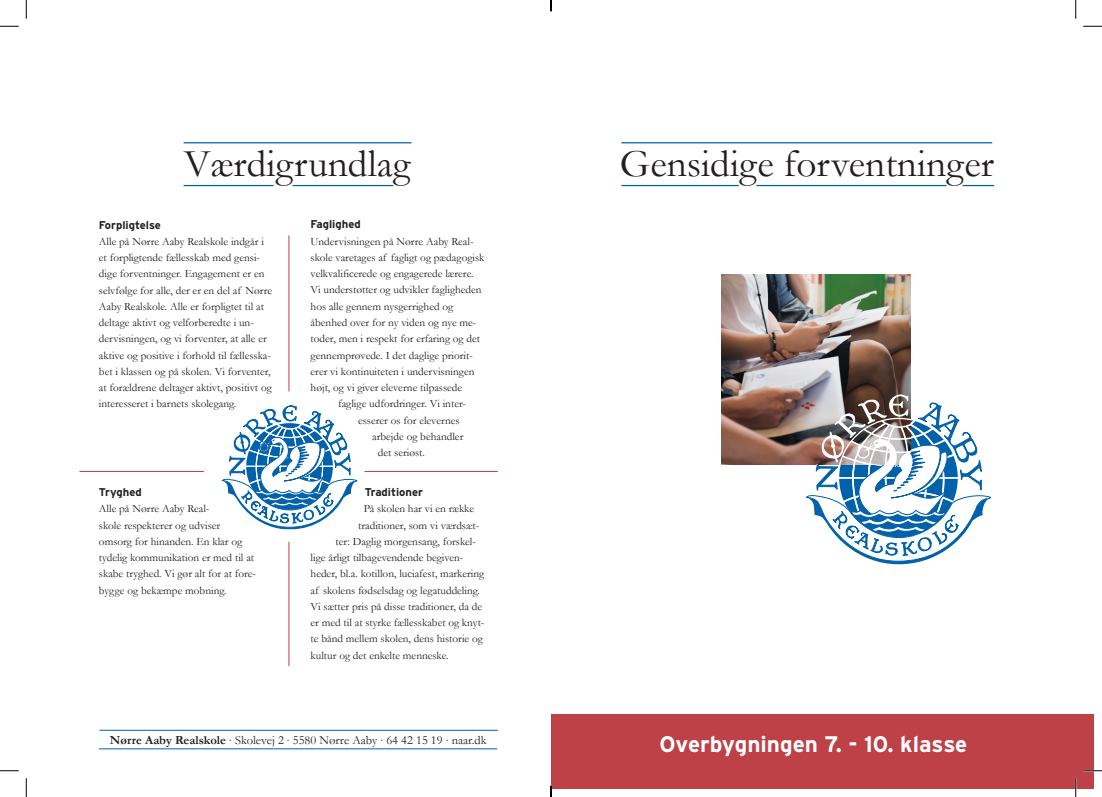
<style>
.page{position:relative;width:1102px;height:797px;background:#fff}
.page>*{position:absolute;margin:0;border:0;box-sizing:border-box;transform-origin:0 0}
.t1{font:39.38px "Garamond";color:#231f20}
.t2{font:700 22.5px "Interstate";color:#fff}
.t3{font:12.5px "Garamond";color:#231f20}
.t4{font:11.25px/16.2px "Garamond";color:#231f20}
.t5{font:700 11.25px "Interstate";color:#231f20}
.s1{font-weight:700}
</style>
<div class="page">
<img style="left:721px;top:274px;width:189px;height:190px">
<svg style="left:805px;top:394px;width:186px;height:170px"></svg>
<div style="left:551px;top:714px;width:542px;height:74px;background:#be4148"></div>
<hr style="left:621px;top:185px;width:117px;height:1px;background:#0161aa">
<hr style="left:621px;top:142px;width:371px;height:1px;background:#0161aa">
<hr style="left:962px;top:185px;width:32px;height:1px;background:#0161aa">
<hr style="left:756px;top:185px;width:190px;height:1px;background:#0161aa">
<hr style="left:183px;top:185px;width:91px;height:1px;background:#0161aa">
<hr style="left:183px;top:142px;width:228px;height:1px;background:#0161aa">
<hr style="left:292px;top:185px;width:101px;height:1px;background:#0161aa">
<hr style="left:288px;top:541px;width:1px;height:125px;background:#be4148">
<hr style="left:79px;top:471px;width:125px;height:1px;background:#be4148">
<hr style="left:288px;top:235px;width:1px;height:156px;background:#be4148">
<hr style="left:364px;top:471px;width:134px;height:1px;background:#be4148">
<svg style="left:221px;top:405px;width:136px;height:124px"></svg>
<hr style="left:99px;top:730px;width:399px;height:1px;background:#0161aa">
<hr style="left:99px;top:748px;width:398px;height:1px;background:#0161aa">
<svg style="left:0;top:25px;width:19px;height:2px"></svg>
<svg style="left:1083px;top:25px;width:18px;height:2px"></svg>
<svg style="left:0;top:770px;width:19px;height:1px"></svg>
<svg style="left:1083px;top:770px;width:18px;height:1px"></svg>
<svg style="left:25px;top:0;width:2px;height:19px"></svg>
<svg style="left:25px;top:778px;width:2px;height:19px"></svg>
<svg style="left:1075px;top:0;width:1px;height:19px"></svg>
<svg style="left:1074px;top:778px;width:2px;height:19px"></svg>
<svg style="left:550px;top:785px;width:1px;height:12px"></svg>
<h1 class="t1" style="left:184px;top:140px;width:228px">Værdigrundlag</h1>
<h1 class="t1" style="left:620px;top:140px;width:375px">Gensidige forventninger</h1>
<p class="t5" style="left:99px;top:218px;width:64px">Forpligtelse</p>
<p class="t4" style="left:99px;top:233px;width:175px">Alle på Nørre Aaby Realskole indgår i et forpligtende fællesskab med gensi&shy;dige forventninger. Engagement er en selvfølge for alle, der er en del af Nørre Aaby Realskole. Alle er forpligtet til at deltage aktivt og velforberedte i un&shy;dervisningen, og vi forventer, at alle er aktive og positive i forhold til fællesska&shy;bet i klassen og på skolen. Vi forventer, at forældrene deltager aktivt, positivt og interesseret i barnets skolegang.</p>
<p class="t5" style="left:99px;top:486px;width:44px">Tryghed</p>
<p class="t4" style="left:99px;top:500px;width:159px">Alle på Nørre Aaby Real-<br>skole respekterer og udviser omsorg for hinanden. En klar og tydelig kommunikation er med til at skabe tryghed. Vi gør alt for at fore&shy;bygge og bekæmpe mobning.</p>
<p class="t5" style="left:310px;top:218px;width:52px">Faglighed</p>
<p class="t4" style="left:310px;top:233px;width:164px">Undervisningen på Nørre Aaby Real-</p>
<p class="t4" style="left:310px;top:249px;width:175px">skole varetages af fagligt og pædagogisk</p>
<p class="t4" style="left:310px;top:265px;width:164px">velkvalificerede og engagerede lærere.</p>
<p class="t4" style="left:310px;top:282px;width:172px">Vi understøtter og udvikler fagligheden</p>
<p class="t4" style="left:310px;top:298px;width:144px">hos alle gennem nysgerrighed og</p>
<p class="t4" style="left:310px;top:314px;width:167px">åbenhed over for ny viden og nye me-</p>
<p class="t4" style="left:310px;top:330px;width:171px">toder, men i respekt for erfaring og det</p>
<p class="t4" style="left:310px;top:347px;width:164px">gennemprøvede. I det daglige priorit-</p>
<p class="t4" style="left:310px;top:363px;width:165px">erer vi kontinuiteten i undervisningen</p>
<p class="t4" style="left:310px;top:379px;width:153px">højt, og vi giver eleverne tilpassede</p>
<p class="t4" style="left:338px;top:395px;width:129px">faglige udfordringer. Vi inter-</p>
<p class="t4" style="left:358px;top:412px;width:103px">esserer os for elevernes</p>
<p class="t4" style="left:372px;top:428px;width:93px">arbejde og behandler</p>
<p class="t4" style="left:378px;top:444px;width:49px">det seriøst.</p>
<p class="t5" style="left:364px;top:486px;width:60px">Traditioner</p>
<p class="t4" style="left:364px;top:500px;width:112px">På skolen har vi en række</p>
<p class="t4" style="left:358px;top:517px;width:123px">traditioner, som vi værdsæt-</p>
<p class="t4" style="left:335px;top:533px;width:142px">ter: Daglig morgensang, forskel-</p>
<p class="t4" style="left:310px;top:549px;width:154px">lige årligt tilbagevendende begiven-</p>
<p class="t4" style="left:310px;top:565px;width:175px">heder, bl.a. kotillon, luciafest, markering</p>
<p class="t4" style="left:310px;top:581px;width:171px">af skolens fødselsdag og legatuddeling.</p>
<p class="t4" style="left:310px;top:598px;width:173px">Vi sætter pris på disse traditioner, da de</p>
<p class="t4" style="left:310px;top:614px;width:175px">er med til at styrke fællesskabet og knyt-</p>
<p class="t4" style="left:310px;top:630px;width:174px">te bånd mellem skolen, dens historie og</p>
<p class="t4" style="left:310px;top:646px;width:139px">kultur og det enkelte menneske.</p>
<p class="t3" style="left:110px;top:732px;width:378px"><span class="s1">Nørre Aaby Realskole</span> ∙ Skolevej 2 ∙ 5580 Nørre Aaby ∙ 64 42 15 19 ∙ naar.dk</p>
<h2 class="t2" style="left:659px;top:731px;width:309px">Overbygningen 7. - 10. klasse</h2>
</div>
